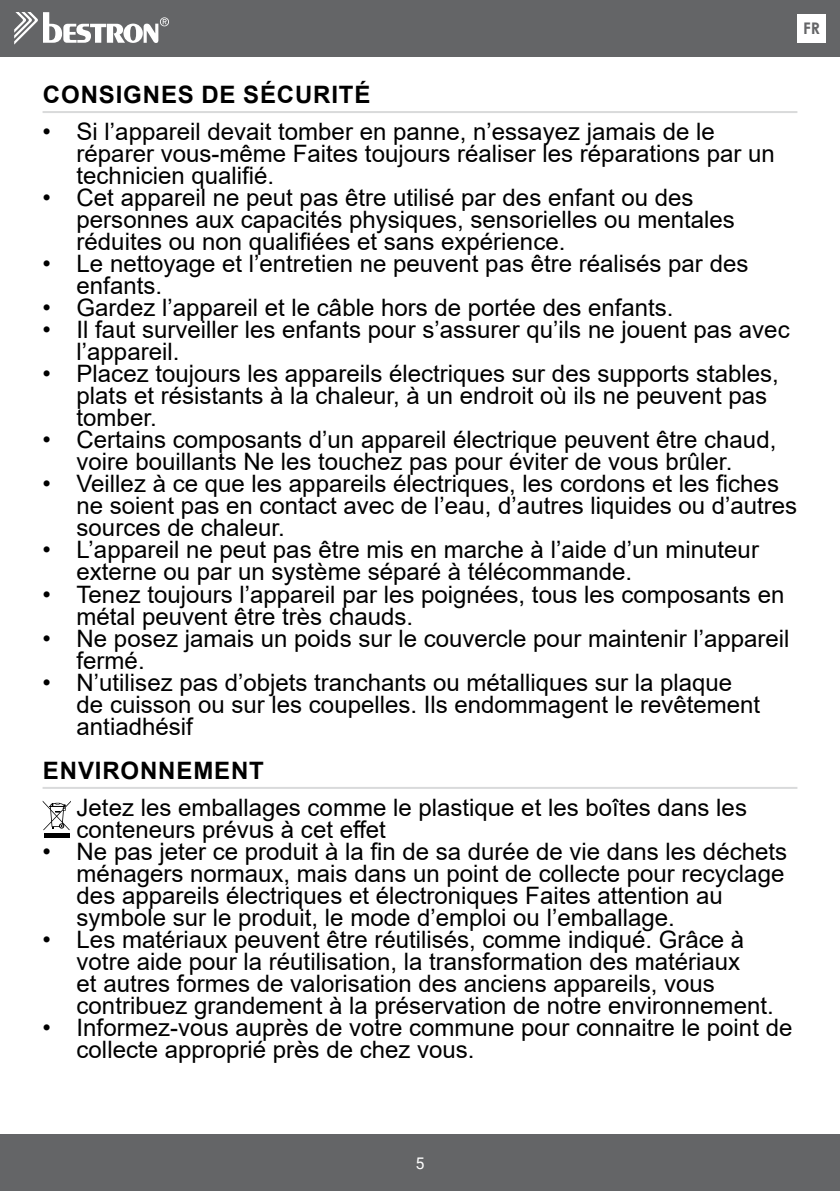
<style>
.page{position:relative;width:840px;height:1191px;background:#fff}
.page>*{position:absolute;margin:0;border:0;box-sizing:border-box;transform-origin:0 0}
.t1{font:24px/22px "Arial";color:#000}
.t2{font:700 24px "Arial";letter-spacing:.035em;color:#000}
.t3{font:700 16px "Century Gothic";color:#646567}
.t4{font:16px "Roboto";color:#fff}
</style>
<div class="page">
<hr style="left:43px;top:111px;width:754px;height:2px;background:#d9dadb">
<hr style="left:43px;top:787px;width:754px;height:2px;background:#d9dadb">
<div style="left:44px;top:833px;width:25px;height:5px;background:#000"></div>
<svg style="left:43px;top:801px;width:28px;height:29px"></svg>
<div style="left:0;top:0;width:839px;height:57px;background:#646567"></div>
<div style="left:0;top:1134px;width:839px;height:57px;background:#646567"></div>
<svg style="left:14px;top:12px;width:155px;height:33px"></svg>
<div style="left:797px;top:14px;width:28px;height:29px;background:#fff"></div>
<p class="t3" style="left:802px;top:16px;width:18px">FR</p>
<p class="t2" style="left:43px;top:77px;width:329px">CONSIGNES DE SÉCURITÉ</p>
<p class="t1" style="left:77px;top:121px;width:699px;text-indent:-34px">• Si l’appareil devait tomber en panne, n’essayez jamais de le réparer vous-même Faites toujours réaliser les réparations par un technicien qualifié.</p>
<p class="t1" style="left:77px;top:187px;width:659px;text-indent:-34px">• Cet appareil ne peut pas être utilisé par des enfant ou des personnes aux capacités physiques, sensorielles ou mentales réduites ou non qualifiées et sans expérience.</p>
<p class="t1" style="left:77px;top:253px;width:673px;text-indent:-34px">• Le nettoyage et l’entretien ne peuvent pas être réalisés par des enfants.</p>
<p class="t1" style="left:43px;top:297px;width:632px">• Gardez l’appareil et le câble hors de portée des enfants.</p>
<p class="t1" style="left:77px;top:319px;width:714px;text-indent:-34px">• Il faut surveiller les enfants pour s’assurer qu’ils ne jouent pas avec l’appareil.</p>
<p class="t1" style="left:77px;top:363px;width:703px;text-indent:-34px">• Placez toujours les appareils électriques sur des supports stables, plats et résistants à la chaleur, à un endroit où ils ne peuvent pas tomber.</p>
<p class="t1" style="left:43px;top:429px;width:735px;text-align:center">• Certains composants d’un appareil électrique peuvent être chaud, voire bouillants Ne les touchez pas pour éviter de vous brûler.</p>
<p class="t1" style="left:77px;top:473px;width:721px;text-indent:-34px">• Veillez à ce que les appareils électriques, les cordons et les fiches ne soient pas en contact avec de l’eau, d’autres liquides ou d’autres sources de chaleur.</p>
<p class="t1" style="left:77px;top:539px;width:683px;text-indent:-34px">• L’appareil ne peut pas être mis en marche à l’aide d’un minuteur externe ou par un système séparé à télécommande.</p>
<p class="t1" style="left:77px;top:583px;width:708px;text-indent:-34px">• Tenez toujours l’appareil par les poignées, tous les composants en métal peuvent être très chauds.</p>
<p class="t1" style="left:77px;top:627px;width:714px;text-indent:-34px">• Ne posez jamais un poids sur le couvercle pour maintenir l’appareil fermé.</p>
<p class="t1" style="left:77px;top:671px;width:684px;text-indent:-34px">• N’utilisez pas d’objets tranchants ou métalliques sur la plaque de cuisson ou sur les coupelles. Ils endommagent le revêtement antiadhésif</p>
<p class="t2" style="left:43px;top:753px;width:222px">ENVIRONNEMENT</p>
<p class="t1" style="left:77px;top:796px;width:671px">Jetez les emballages comme le plastique et les boîtes dans les conteneurs prévus à cet effet</p>
<p class="t1" style="left:77px;top:840px;width:711px;text-indent:-34px">• Ne pas jeter ce produit à la fin de sa durée de vie dans les déchets ménagers normaux, mais dans un point de collecte pour recyclage des appareils électriques et électroniques Faites attention au symbole sur le produit, le mode d’emploi ou l’emballage.</p>
<p class="t1" style="left:77px;top:928px;width:698px;text-indent:-34px">• Les matériaux peuvent être réutilisés, comme indiqué. Grâce à votre aide pour la réutilisation, la transformation des matériaux<br>et autres formes de valorisation des anciens appareils, vous contribuez grandement à la préservation de notre environnement.</p>
<p class="t1" style="left:77px;top:1016px;width:716px;text-indent:-34px">• Informez-vous auprès de votre commune pour connaitre le point de collecte approprié près de chez vous.</p>
<p class="t4" style="left:415px;top:1151px;width:10px">5</p>
</div>
